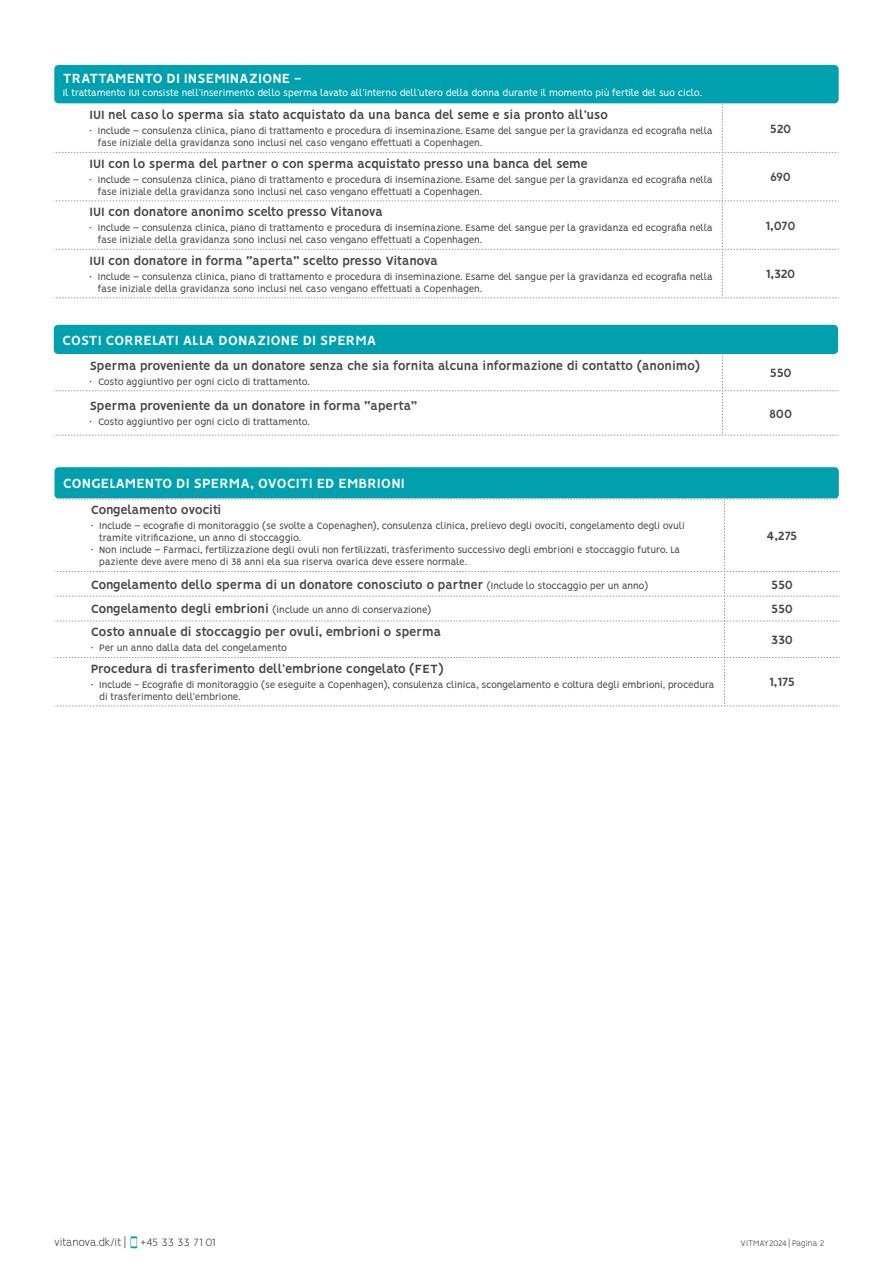
<style>
.page{position:relative;width:893px;height:1263px;background:#fff}
.page>*{position:absolute;margin:0;border:0;box-sizing:border-box;transform-origin:0 0}
.t1{font:700 15px "Vision";color:#fff}
.t2{font:700 13.5px "Vision";letter-spacing:-.03em;color:#494644}
.t3{font:300 12px "Vision";letter-spacing:-.01em;color:#494644}
.t4{font:10.5px/12px "Vision";letter-spacing:-.02em;color:#494644}
.t5{font:10.5px "Vision";letter-spacing:-.01em;color:#fff}
.t6{font:10.5px "Vision";color:#494644}
.t7{font:300 9px "Vision";color:#494644}
.s1{font-weight:400;font-size:10.5px}
.s2{font-weight:700;font-size:13.5px}
</style>
<div class="page">
<svg style="left:131px;top:1236px;width:6px;height:12px"></svg>
<div style="left:131px;top:1238px;width:6px;height:8px;background:#fff"></div>
<div style="left:54px;top:467px;width:785px;height:32px;background:#00a0af;border-radius:4px"></div>
<svg style="left:54px;top:499px;width:786px;height:208px"></svg>
<svg style="left:54px;top:354px;width:785px;height:82px"></svg>
<div style="left:54px;top:325px;width:784px;height:29px;background:#00a0af;border-radius:4px"></div>
<svg style="left:54px;top:104px;width:785px;height:194px"></svg>
<div style="left:54px;top:65px;width:785px;height:38px;background:#00a0af;border-radius:4px"></div>
<h1 class="t1" style="left:63px;top:70px;width:240px">TRATTAMENTO DI INSEMINAZIONE -</h1>
<p class="t5" style="left:63px;top:86px;width:641px">Il trattamento IUI consiste nell’inserimento dello sperma lavato all’interno dell’utero della donna durante il momento più fertile del suo ciclo.</p>
<p class="t2" style="left:89px;top:107px;width:520px">IUI nel caso lo sperma sia stato acquistato da una banca del seme e sia pronto all’uso</p>
<p class="t4" style="left:98px;top:125px;width:616px;text-indent:-9px">• Include – consulenza clinica, piano di trattamento e procedura di inseminazione. Esame del sangue per la gravidanza ed ecografia nella fase iniziale della gravidanza sono inclusi nel caso vengano effettuati a Copenhagen.</p>
<p class="t2" style="left:770px;top:121px;width:23px">520</p>
<p class="t2" style="left:89px;top:156px;width:500px">IUI con lo sperma del partner o con sperma acquistato presso una banca del seme</p>
<p class="t4" style="left:98px;top:174px;width:616px;text-indent:-9px">• Include – consulenza clinica, piano di trattamento e procedura di inseminazione. Esame del sangue per la gravidanza ed ecografia nella fase iniziale della gravidanza sono inclusi nel caso vengano effettuati a Copenhagen.</p>
<p class="t2" style="left:770px;top:169px;width:22px">690</p>
<p class="t2" style="left:89px;top:204px;width:295px">IUI con donatore anonimo scelto presso Vitanova</p>
<p class="t4" style="left:98px;top:222px;width:616px;text-indent:-9px">• Include – consulenza clinica, piano di trattamento e procedura di inseminazione. Esame del sangue per la gravidanza ed ecografia nella fase iniziale della gravidanza sono inclusi nel caso vengano effettuati a Copenhagen.</p>
<p class="t2" style="left:766px;top:218px;width:31px">1,070</p>
<p class="t2" style="left:89px;top:253px;width:350px">IUI con donatore in forma “aperta” scelto presso Vitanova</p>
<p class="t4" style="left:98px;top:270px;width:616px;text-indent:-9px">• Include – consulenza clinica, piano di trattamento e procedura di inseminazione. Esame del sangue per la gravidanza ed ecografia nella fase iniziale della gravidanza sono inclusi nel caso vengano effettuati a Copenhagen.</p>
<p class="t2" style="left:766px;top:266px;width:31px">1,320</p>
<h1 class="t1" style="left:62px;top:331px;width:316px">COSTI CORRELATI ALLA DONAZIONE DI SPERMA</h1>
<p class="t2" style="left:90px;top:357px;width:612px">Sperma proveniente da un donatore senza che sia fornita alcuna informazione di contatto (anonimo)</p>
<p class="t6" style="left:90px;top:375px;width:222px">• Costo aggiuntivo per ogni ciclo di trattamento.</p>
<p class="t2" style="left:90px;top:398px;width:329px">Sperma proveniente da un donatore in forma “aperta”</p>
<p class="t6" style="left:90px;top:416px;width:222px">• Costo aggiuntivo per ogni ciclo di trattamento.</p>
<h1 class="t1" style="left:63px;top:475px;width:343px">CONGELAMENTO DI SPERMA, OVOCITI ED EMBRIONI</h1>
<p class="t2" style="left:91px;top:502px;width:132px">Congelamento ovociti</p>
<p class="t4" style="left:99px;top:520px;width:587px;text-indent:-9px">• Include – ecografie di monitoraggio (se svolte a Copenaghen), consulenza clinica, prelievo degli ovociti, congelamento degli ovuli tramite vitrificazione, un anno di stoccaggio.</p>
<p class="t4" style="left:99px;top:544px;width:583px;text-indent:-9px">• Non include – Farmaci, fertilizzazione degli ovuli non fertilizzati, trasferimento successivo degli embrioni e stoccaggio futuro. La paziente deve avere meno di 38 anni ela sua riserva ovarica deve essere normale.</p>
<p class="t2" style="left:770px;top:365px;width:23px">550</p>
<p class="t2" style="left:769px;top:405px;width:24px">800</p>
<p class="t2" style="left:767px;top:528px;width:32px">4,275</p>
<p class="t2" style="left:91px;top:576px;width:559px">Congelamento dello sperma di un donatore conosciuto o partner <span class="s1">(Include lo stoccaggio per un anno)</span></p>
<p class="t2" style="left:771px;top:576px;width:23px">550</p>
<p class="t4" style="left:91px;top:604px;width:342px"><span class="s2">Congelamento degli embrioni</span> (include un anno di conservazione)</p>
<p class="t2" style="left:771px;top:601px;width:23px">550</p>
<p class="t2" style="left:91px;top:624px;width:352px">Costo annuale di stoccaggio per ovuli, embrioni o sperma</p>
<p class="t4" style="left:91px;top:642px;width:198px">• Per un anno dalla data del congelamento</p>
<p class="t2" style="left:771px;top:632px;width:23px">330</p>
<p class="t2" style="left:91px;top:661px;width:354px">Procedura di trasferimento dell’embrione congelato (FET)</p>
<p class="t4" style="left:99px;top:679px;width:617px;text-indent:-9px">• Include - Ecografie di monitoraggio (se eseguite a Copenhagen), consulenza clinica, scongelamento e coltura degli embrioni, procedura di trasferimento dell’embrione.</p>
<p class="t2" style="left:769px;top:674px;width:27px">1,175</p>
<p class="t3" style="left:54px;top:1235px;width:73px">vitanova.dk/it |</p>
<p class="t3" style="left:141px;top:1235px;width:76px">+45 33 33 71 01</p>
<p class="t7" style="left:741px;top:1238px;width:85px">VITMAY2024 | Pagina 2</p>
</div>
